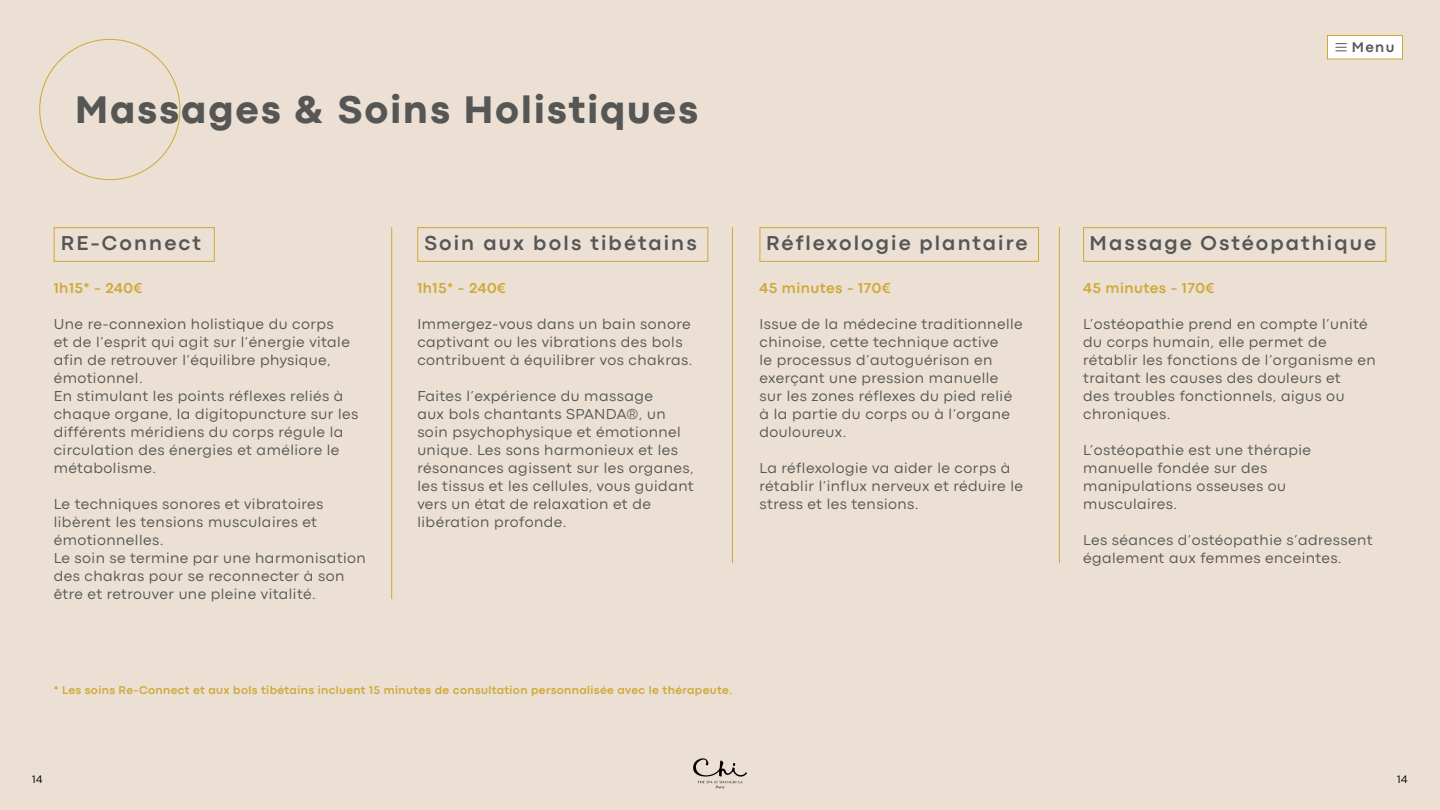
<style>
.page{position:relative;width:1440px;height:810px;background:#ebe0d3}
.page>*{position:absolute;margin:0;border:0;box-sizing:border-box;transform-origin:0 0}
.t1{font:800 40.12px "Codec Pro";letter-spacing:.05em;color:#565655}
.t2{font:700 21px "Codec Pro";letter-spacing:.1em;color:#565655}
.t3{font:15px/18px "Codec Pro News";letter-spacing:.03em;color:#565655}
.t4{font:700 15px "Codec Pro";letter-spacing:.03em;color:#cea938}
.t5{font:700 14.7px "Codec Pro";color:#565655}
.t6{font:700 11.77px "Codec Pro";letter-spacing:.03em;color:#cea938}
.t7{font:11.25px "Codec Pro News";color:#000}
</style>
<div class="page">
<svg style="left:693px;top:758px;width:54px;height:30px"></svg>
<div style="left:54px;top:227px;width:161px;height:35px;border:1px solid #cea938"></div>
<div style="left:417px;top:227px;width:291px;height:35px;border:1px solid #cea938"></div>
<hr style="left:391px;top:227px;width:1px;height:372px;background:#cea938">
<hr style="left:1059px;top:227px;width:1px;height:336px;background:#cea938">
<div style="left:1327px;top:35px;width:76px;height:24px;background:#fff;border:1px solid #cea938"></div>
<svg style="left:1336px;top:43px;width:10px;height:8px"></svg>
<div style="left:1083px;top:227px;width:303px;height:35px;border:1px solid #cea938"></div>
<hr style="left:732px;top:227px;width:1px;height:336px;background:#cea938">
<div style="left:760px;top:227px;width:279px;height:35px;border:1px solid #cea938"></div>
<h1 class="t1" style="left:75px;top:86px;width:625px">Massages &amp; Soins Holistiques</h1>
<h2 class="t2" style="left:61px;top:230px;width:141px">RE-Connect</h2>
<p class="t4" style="left:54px;top:279px;width:90px">1h15* - 240€</p>
<p class="t3" style="left:54px;top:315px;width:306px">Une re-connexion holistique du corps<br>et de l’esprit qui agit sur l’énergie vitale afin de retrouver l’équilibre physique, émotionnel.<br>En stimulant les points réflexes reliés à chaque organe, la digitopuncture sur les différents méridiens du corps régule la circulation des énergies et améliore le métabolisme.</p>
<p class="t3" style="left:54px;top:495px;width:314px">Le techniques sonores et vibratoires libèrent les tensions musculaires et émotionnelles.<br>Le soin se termine par une harmonisation des chakras pour se reconnecter à son être et retrouver une pleine vitalité.</p>
<h2 class="t2" style="left:424px;top:230px;width:274px">Soin aux bols tibétains</h2>
<p class="t4" style="left:417px;top:279px;width:90px">1h15* - 240€</p>
<p class="t3" style="left:417px;top:315px;width:277px">Immergez-vous dans un bain sonore captivant ou les vibrations des bols contribuent à équilibrer vos chakras.</p>
<p class="t3" style="left:417px;top:387px;width:278px">Faites l’expérience du massage<br>aux bols chantants SPANDA®, un soin psychophysique et émotionnel unique. Les sons harmonieux et les résonances agissent sur les organes, les tissus et les cellules, vous guidant vers un état de relaxation et de libération profonde.</p>
<h2 class="t2" style="left:766px;top:230px;width:263px">Réflexologie plantaire</h2>
<p class="t4" style="left:760px;top:279px;width:133px">45 minutes - 170€</p>
<p class="t3" style="left:760px;top:315px;width:265px">Issue de la médecine traditionnelle chinoise, cette technique active<br>le processus d’autoguérison en exerçant une pression manuelle sur les zones réflexes du pied relié à la partie du corps ou à l’organe douloureux.</p>
<p class="t3" style="left:760px;top:459px;width:265px">La réflexologie va aider le corps à rétablir l’influx nerveux et réduire le stress et les tensions.</p>
<p class="t6" style="left:54px;top:683px;width:680px">* Les soins Re-Connect et aux bols tibétains incluent 15 minutes de consultation personnalisée avec le thérapeute.</p>
<p class="t5" style="left:1352px;top:39px;width:44px">Menu</p>
<h2 class="t2" style="left:1090px;top:230px;width:288px">Massage Ostéopathique</h2>
<p class="t4" style="left:1083px;top:279px;width:133px">45 minutes - 170€</p>
<p class="t3" style="left:1083px;top:315px;width:294px">L’ostéopathie prend en compte l’unité du corps humain, elle permet de rétablir les fonctions de l’organisme en traitant les causes des douleurs et<br>des troubles fonctionnels, aigus ou chroniques.</p>
<p class="t3" style="left:1083px;top:441px;width:229px">L’ostéopathie est une thérapie manuelle fondée sur des manipulations osseuses ou musculaires.</p>
<p class="t3" style="left:1083px;top:531px;width:291px">Les séances d’ostéopathie s’adressent également aux femmes enceintes.</p>
<p class="t7" style="left:32px;top:773px;width:12px">14</p>
<p class="t7" style="left:1397px;top:773px;width:12px">14</p>
</div>
